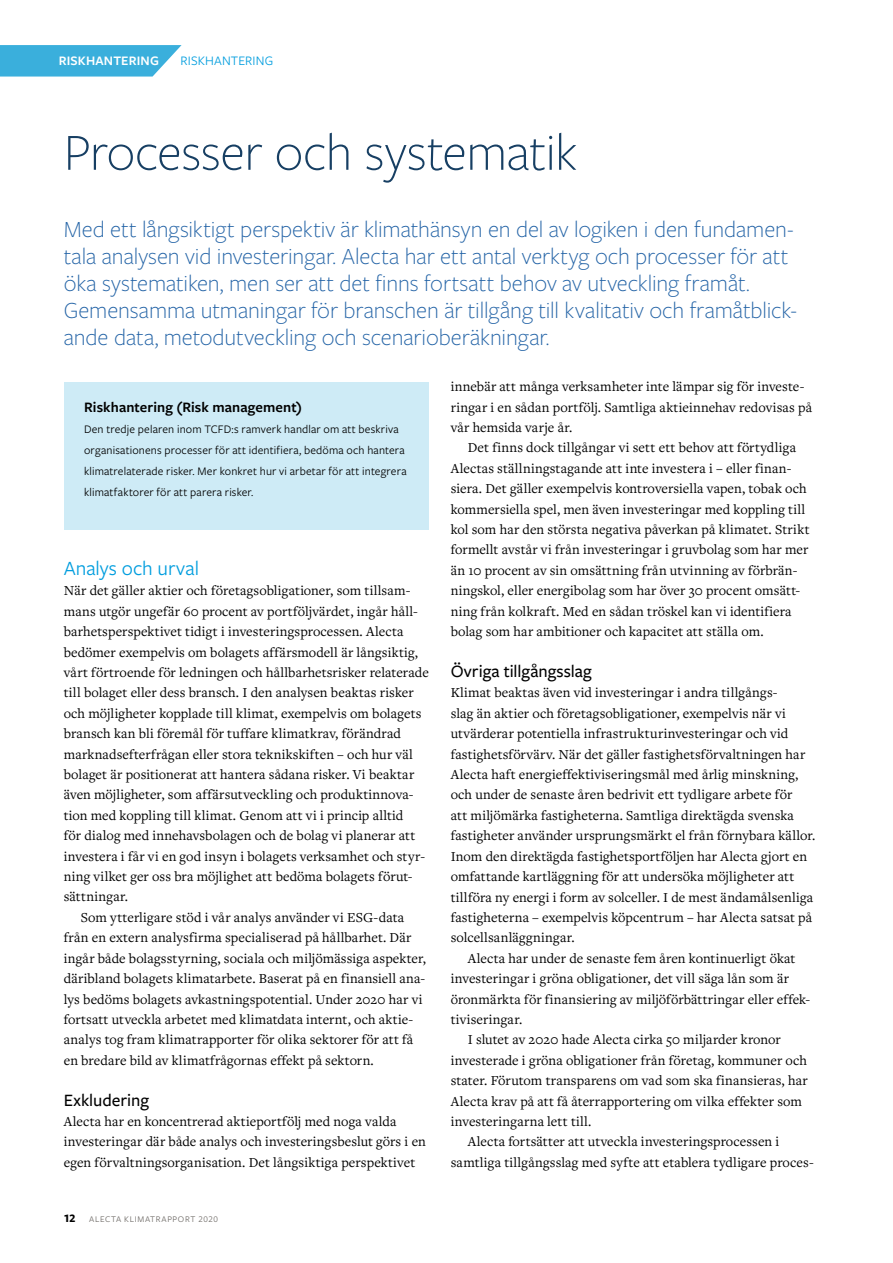
<style>
.page{position:relative;width:893px;height:1263px;background:#fff}
.page>*{position:absolute;margin:0;border:0;box-sizing:border-box;transform-origin:0 0}
.t1{font:300 54px "Freight Sans Pro";letter-spacing:-.01em;color:#173f63}
.t2{font:300 24px/27px "Freight Sans Pro";letter-spacing:-.005em;color:#2363a6}
.t3{font:21px "Freight Sans Pro";color:#009dde}
.t4{font:500 18px "Freight Sans Pro";color:#000}
.t5{font:600 15px "Freight Sans Pro";letter-spacing:.01em;color:#000}
.t6{font:14.25px/20.4px "Freight Text Pro";letter-spacing:.01em;color:#000}
.t7{font:600 13.5px "Freight Sans Pro";letter-spacing:.015em;color:#fff}
.t8{font:13.5px "Freight Sans Pro";letter-spacing:.01em;color:#009dde}
.t9{font:12px/21px "Freight Sans Pro";letter-spacing:.01em;color:#000}
.t10{font:9px "Freight Sans Pro";letter-spacing:.07em;color:#6b6763}
.s1{font-weight:700;font-size:12px;color:#000}
</style>
<div class="page">
<svg style="left:0;top:45px;width:182px;height:32px;background:#4db6df"></svg>
<div style="left:64px;top:382px;width:365px;height:148px;background:#ceebf6"></div>
<p class="t7" style="left:59px;top:51px;width:102px">RISKHANTERING</p>
<p class="t8" style="left:181px;top:51px;width:94px">RISKHANTERING</p>
<h1 class="t1" style="left:64px;top:116px;width:515px">Processer och systematik</h1>
<p class="t2" style="left:64px;top:215px;width:735px">Med ett långsiktigt perspektiv är klimathänsyn en del av logiken i den fundamen&shy;tala analysen vid investeringar. Alecta har ett antal verktyg och processer för att öka systematiken, men ser att det finns fortsatt behov av utveckling framåt.<br>Gemensamma utmaningar för branschen är tillgång till kvalitativ och framåtblick&shy;ande data, metodutveckling och scenarioberäkningar.</p>
<p class="t5" style="left:84px;top:397px;width:219px">Riskhantering (Risk management)</p>
<p class="t9" style="left:84px;top:418px;width:324px">Den tredje pelaren inom TCFD:s ramverk handlar om att beskriva organisationens processer för att identifiera, bedöma och hantera klimatrelaterade risker. Mer konkret hur vi arbetar för att integrera klimatfaktorer för att parera risker.</p>
<h3 class="t3" style="left:64px;top:554px;width:137px">Analys och urval</h3>
<p class="t6" style="left:64px;top:580px;width:348px">När det gäller aktier och företagsobligationer, som tillsam-</p>
<p class="t6" style="left:64px;top:600px;width:356px">mans utgör ungefär 60 procent av portföljvärdet, ingår håll-</p>
<p class="t6" style="left:64px;top:621px;width:341px">barhetsperspektivet tidigt i investeringsprocessen. Alecta</p>
<p class="t6" style="left:64px;top:641px;width:356px">bedömer exempelvis om bolagets affärsmodell är långsiktig,</p>
<p class="t6" style="left:64px;top:662px;width:367px">vårt förtroende för ledningen och hållbarhetsrisker relaterade</p>
<p class="t6" style="left:64px;top:682px;width:351px">till bolaget eller dess bransch. I den analysen beaktas risker</p>
<p class="t6" style="left:64px;top:702px;width:359px">och möjligheter kopplade till klimat, exempelvis om bolagets</p>
<p class="t6" style="left:64px;top:723px;width:339px">bransch kan bli föremål för tuffare klimatkrav, förändrad</p>
<p class="t6" style="left:64px;top:743px;width:351px">marknadsefterfrågan eller stora teknikskiften – och hur väl</p>
<p class="t6" style="left:64px;top:764px;width:352px">bolaget är positionerat att hantera sådana risker. Vi beaktar</p>
<p class="t6" style="left:64px;top:784px;width:351px">även möjligheter, som affärsutveckling och produktinnova-</p>
<p class="t6" style="left:64px;top:804px;width:341px">tion med koppling till klimat. Genom att vi i princip alltid</p>
<p class="t6" style="left:64px;top:825px;width:353px">för dialog med innehavsbolagen och de bolag vi planerar att</p>
<p class="t6" style="left:64px;top:845px;width:363px">investera i får vi en god insyn i bolagets verksamhet och styr-</p>
<p class="t6" style="left:64px;top:866px;width:350px">ning vilket ger oss bra möjlighet att bedöma bolagets förut-</p>
<p class="t6" style="left:64px;top:886px;width:66px">sättningar.</p>
<p class="t6" style="left:81px;top:906px;width:325px">Som ytterligare stöd i vår analys använder vi ESG-data</p>
<p class="t6" style="left:64px;top:927px;width:349px">från en extern analysfirma specialiserad på hållbarhet. Där</p>
<p class="t6" style="left:64px;top:947px;width:364px">ingår både bolagsstyrning, sociala och miljömässiga aspekter,</p>
<p class="t6" style="left:64px;top:968px;width:363px">däribland bolagets klimatarbete. Baserat på en finansiell ana-</p>
<p class="t6" style="left:64px;top:988px;width:360px">lys bedöms bolagets avkastningspotential. Under 2020 har vi</p>
<p class="t6" style="left:64px;top:1009px;width:351px">fortsatt utveckla arbetet med klimatdata internt, och aktie-</p>
<p class="t6" style="left:64px;top:1029px;width:351px">analys tog fram klimatrapporter för olika sektorer för att få</p>
<p class="t6" style="left:64px;top:1049px;width:312px">en bredare bild av klimatfrågornas effekt på sektorn.</p>
<p class="t4" style="left:64px;top:1088px;width:87px">Exkludering</p>
<p class="t6" style="left:64px;top:1111px;width:364px">Alecta har en koncentrerad aktieportfölj med noga valda investeringar där både analys och investeringsbeslut görs i en egen förvaltningsorganisation. Det långsiktiga perspektivet</p>
<p class="t10" style="left:64px;top:1213px;width:156px"><span class="s1">12</span> ALECTA KLIMATRAPPORT 2020</p>
<p class="t6" style="left:451px;top:376px;width:363px">innebär att många verksamheter inte lämpar sig för investe&shy;ringar i en sådan portfölj. Samtliga aktieinnehav redovisas på vår hemsida varje år.</p>
<p class="t6" style="left:451px;top:437px;width:360px;text-indent:17px">Det finns dock tillgångar vi sett ett behov att förtydliga Alectas ställningstagande att inte investera i – eller finan&shy;siera. Det gäller exempelvis kontroversiella vapen, tobak och kommersiella spel, men även investeringar med koppling till kol som har den största negativa påverkan på klimatet. Strikt formellt avstår vi från investeringar i gruvbolag som har mer än 10 procent av sin omsättning från utvinning av förbrän&shy;ningskol, eller energibolag som har över 30 procent omsätt&shy;ning från kolkraft. Med en sådan tröskel kan vi identifiera bolag som har ambitioner och kapacitet att ställa om.</p>
<p class="t4" style="left:451px;top:659px;width:143px">Övriga tillgångsslag</p>
<p class="t6" style="left:451px;top:682px;width:366px">Klimat beaktas även vid investeringar i andra tillgångs-<br>slag än aktier och företagsobligationer, exempelvis när vi utvärderar potentiella infrastrukturinvesteringar och vid fastighetsförvärv. När det gäller fastighetsförvaltningen har Alecta haft energieffektiviseringsmål med årlig minskning, och under de senaste åren bedrivit ett tydligare arbete för<br>att miljömärka fastigheterna. Samtliga direktägda svenska fastigheter använder ursprungsmärkt el från förnybara källor.<br>Inom den direktägda fastighetsportföljen har Alecta gjort en omfattande kartläggning för att undersöka möjligheter att tillföra ny energi i form av solceller. I de mest ändamålsenliga fastigheterna – exempelvis köpcentrum – har Alecta satsat på solcellsanläggningar.</p>
<p class="t6" style="left:468px;top:947px;width:329px">Alecta har under de senaste fem åren kontinuerligt ökat</p>
<p class="t6" style="left:451px;top:968px;width:340px">investeringar i gröna obligationer, det vill säga lån som är</p>
<p class="t6" style="left:451px;top:988px;width:361px">öronmärkta för finansiering av miljöförbättringar eller effek-</p>
<p class="t6" style="left:451px;top:1009px;width:73px">tiviseringar.</p>
<p class="t6" style="left:468px;top:1029px;width:315px">I slutet av 2020 hade Alecta cirka 50 miljarder kronor</p>
<p class="t6" style="left:451px;top:1049px;width:358px">investerade i gröna obligationer från företag, kommuner och</p>
<p class="t6" style="left:451px;top:1070px;width:358px">stater. Förutom transparens om vad som ska finansieras, har</p>
<p class="t6" style="left:451px;top:1090px;width:353px">Alecta krav på att få återrapportering om vilka effekter som</p>
<p class="t6" style="left:451px;top:1111px;width:142px">investeringarna lett till.</p>
<p class="t6" style="left:468px;top:1131px;width:313px">Alecta fortsätter att utveckla investeringsprocessen i</p>
<p class="t6" style="left:451px;top:1151px;width:364px">samtliga tillgångsslag med syfte att etablera tydligare proces-</p>
</div>
